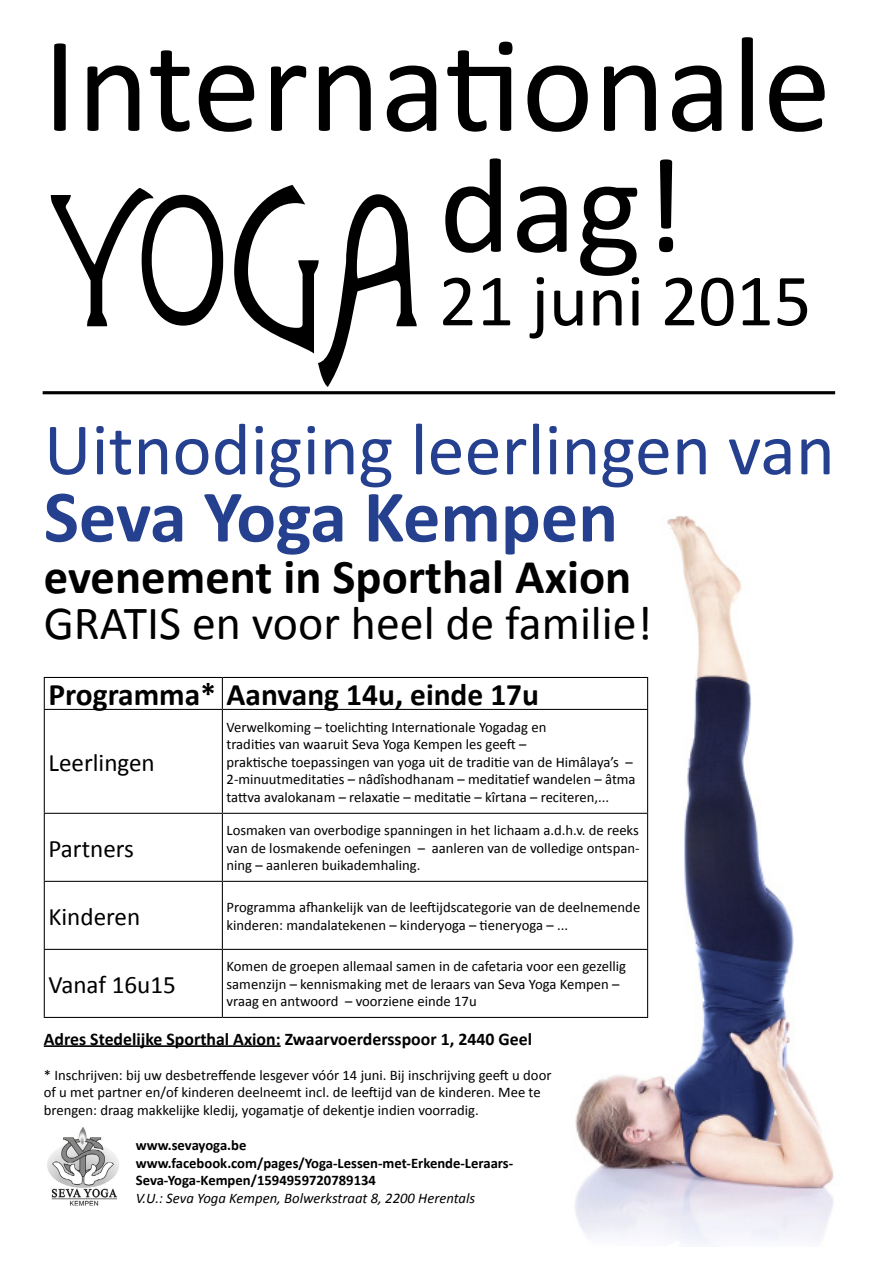
<style>
.page{position:relative;width:893px;height:1263px;background:#fff}
.page>*{position:absolute;margin:0;border:0;box-sizing:border-box;transform-origin:0 0}
.t1{font:219.9px "Agatha";color:#000}
.t2{font:137.1px/120.9px "Calibri";color:#000}
.t3{font:74.4px "Calibri";color:#25408f}
.t4{font:700 74.4px "Calibri";color:#25408f}
.t5{font:74.4px "Calibri";color:#000}
.t6{font:700 48.75px "Calibri";color:#000}
.t7{font:47.85px "Calibri";color:#000}
.t8{font:700 31.35px "Calibri";color:#000}
.t9{font:25.2px "Calibri";color:#000}
.t10{font:700 17.85px "Calibri";color:#000}
.t11{font:14.7px/17.5px "Calibri";color:#000}
.t12{font:700 14.7px/17.5px "Calibri";color:#000}
.t13{font:italic 14.7px "Calibri";color:#000}
</style>
<div class="page">
<img style="left:414px;top:392px;width:422px;height:852px">
<hr style="left:44px;top:710px;width:1px;height:103px;background:#000">
<hr style="left:222px;top:710px;width:1px;height:103px;background:#000">
<hr style="left:647px;top:710px;width:1px;height:103px;background:#000">
<hr style="left:44px;top:813px;width:178px;height:1px;background:#000">
<hr style="left:44px;top:814px;width:1px;height:67px;background:#000">
<hr style="left:222px;top:813px;width:426px;height:1px;background:#000">
<hr style="left:222px;top:814px;width:1px;height:67px;background:#000">
<hr style="left:647px;top:814px;width:1px;height:67px;background:#000">
<hr style="left:44px;top:881px;width:178px;height:1px;background:#000">
<hr style="left:44px;top:882px;width:1px;height:67px;background:#000">
<hr style="left:222px;top:881px;width:426px;height:1px;background:#000">
<hr style="left:222px;top:882px;width:1px;height:67px;background:#000">
<hr style="left:647px;top:882px;width:1px;height:67px;background:#000">
<hr style="left:44px;top:949px;width:178px;height:1px;background:#000">
<hr style="left:44px;top:950px;width:1px;height:67px;background:#000">
<hr style="left:222px;top:949px;width:426px;height:1px;background:#000">
<hr style="left:222px;top:950px;width:1px;height:67px;background:#000">
<hr style="left:647px;top:950px;width:1px;height:67px;background:#000">
<hr style="left:44px;top:1017px;width:178px;height:1px;background:#000">
<hr style="left:222px;top:1017px;width:426px;height:1px;background:#000">
<hr style="left:44px;top:677px;width:178px;height:1px;background:#000">
<hr style="left:44px;top:678px;width:1px;height:31px;background:#000">
<hr style="left:222px;top:677px;width:426px;height:1px;background:#000">
<hr style="left:222px;top:678px;width:1px;height:31px;background:#000">
<hr style="left:647px;top:678px;width:1px;height:31px;background:#000">
<hr style="left:44px;top:709px;width:178px;height:1px;background:#000">
<hr style="left:222px;top:709px;width:426px;height:1px;background:#000">
<hr style="left:44px;top:1045px;width:237px;height:2px;background:#000">
<hr style="left:43px;top:391px;width:792px;height:3px;background:#000">
<img style="left:47px;top:1127px;width:72px;height:79px">
<h2 class="t2" style="left:439px;top:25px;width:394px;text-indent:-396px">Internationale dag!</h2>
<h1 class="t1" style="left:44px;top:149px;width:379px">Yoga</h1>
<h3 class="t5" style="left:439px;top:254px;width:374px">21 juni 2015</h3>
<h3 class="t3" style="left:44px;top:402px;width:793px">Uitnodiging leerlingen van</h3>
<h3 class="t4" style="left:44px;top:469px;width:576px">Seva Yoga Kempen</h3>
<h3 class="t6" style="left:44px;top:546px;width:589px">evenement in Sporthal Axion</h3>
<h3 class="t7" style="left:44px;top:593px;width:610px">GRATIS en voor heel de familie!</h3>
<h3 class="t8" style="left:48px;top:675px;width:492px">Programma* Aanvang 14u, einde 17u</h3>
<h3 class="t9" style="left:48px;top:746px;width:108px">Leerlingen</h3>
<h3 class="t9" style="left:48px;top:832px;width:87px">Partners</h3>
<p class="t11" style="left:227px;top:718px;width:411px">Verwelkoming – toelichting Internationale Yogadag en<br>tradities van waaruit Seva Yoga Kempen les geeft –<br>praktische toepassingen van yoga uit de traditie van de Himâlaya’s – 2-minuutmeditaties – nâdîshodhanam – meditatief wandelen – âtma tattva avalokanam – relaxatie – meditatie – kîrtana – reciteren,...</p>
<p class="t11" style="left:227px;top:822px;width:415px;text-align:justify">Losmaken van overbodige spanningen in het lichaam a.d.h.v. de reeks van de losmakende oefeningen – aanleren van de volledige ontspan&shy;ning – aanleren buikademhaling.</p>
<h3 class="t9" style="left:48px;top:900px;width:93px">Kinderen</h3>
<p class="t11" style="left:227px;top:898px;width:415px">Programma afhankelijk van de leeftijdscategorie van de deelnemende kinderen: mandalatekenen – kinderyoga – tieneryoga – ...</p>
<p class="t11" style="left:227px;top:958px;width:401px">Komen de groepen allemaal samen in de cafetaria voor een gezellig samenzijn – kennismaking met de leraars van Seva Yoga Kempen – vraag en antwoord – voorziene einde 17u</p>
<p class="t10" style="left:44px;top:1027px;width:490px">Adres Stedelijke Sporthal Axion: Zwaarvoerdersspoor 1, 2440 Geel</p>
<p class="t11" style="left:44px;top:1066px;width:509px">* Inschrijven: bij uw desbetreffende lesgever vóór 14 juni. Bij inschrijving geeft u door of u met partner en/of kinderen deelneemt incl. de leeftijd van de kinderen. Mee te brengen: draag makkelijke kledij, yogamatje of dekentje indien voorradig.</p>
<p class="t12" style="left:136px;top:1136px;width:379px">www.sevayoga.be www.facebook.com/pages/Yoga-Lessen-met-Erkende-Leraars-<br>Seva-Yoga-Kempen/1594959720789134</p>
<p class="t13" style="left:136px;top:1188px;width:341px">V.U.: Seva Yoga Kempen, Bolwerkstraat 8, 2200 Herentals</p>
<h3 class="t9" style="left:48px;top:968px;width:129px">Vanaf 16u15</h3>
</div>
